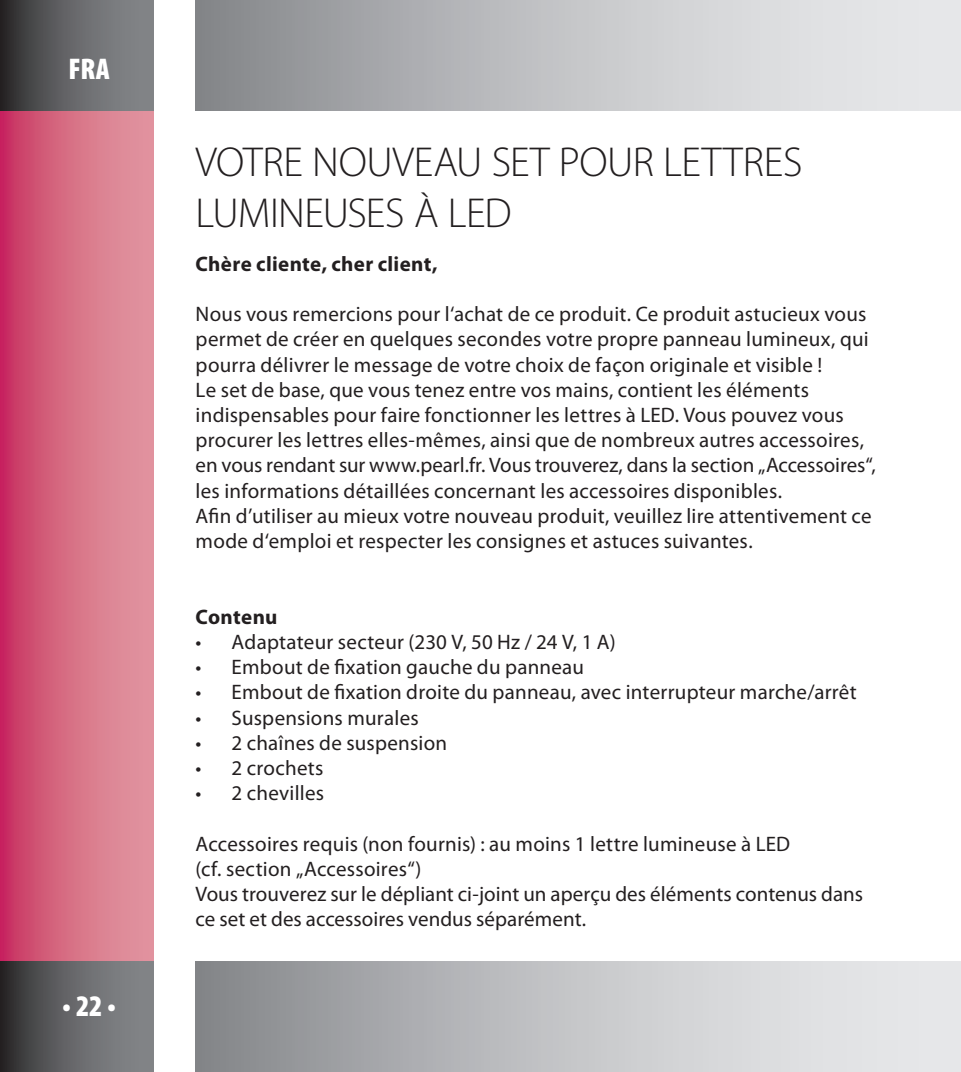
<style>
.page{position:relative;width:961px;height:1072px;background:#fff}
.page>*{position:absolute;margin:0;border:0;box-sizing:border-box;transform-origin:0 0}
.Überschrift_Ebene_1{font:300 42px/50.4px "Myriad Pro";letter-spacing:-.01em;color:#231f20}
.t1{font:900 condensed 30px "Myriad Pro";color:#fff}
.Fließtext_Ebene_1{font:21px/25.2px "Myriad Pro";letter-spacing:.01em;color:#231f20}
.Aufzählung_Ebene_1{font:21px "Myriad Pro";letter-spacing:.01em;color:#231f20}
.Überschrift_Ebene_1-2{font:700 21px "Myriad Pro";letter-spacing:.015em;color:#231f20}
</style>
<div class="page">
<div style="left:196px;top:0;width:765px;height:111px;background:linear-gradient(to right,#8c8e92,#f4f5f6)"></div>
<svg style="left:0;top:111px;width:153px;height:850px"></svg>
<div style="left:196px;top:961px;width:765px;height:110px;background:linear-gradient(to right,#8c8e92,#f4f5f6)"></div>
<svg style="left:0;top:0;width:153px;height:111px"></svg>
<svg style="left:0;top:961px;width:153px;height:110px"></svg>
<hr style="left:960px;top:0;width:1px;height:111px;background:#e6e7e9">
<hr style="left:960px;top:961px;width:1px;height:110px;background:#e6e7e9">
<h2 class="t1" style="left:69px;top:53px;width:43px">FRA</h2>
<h2 class="t1" style="left:62px;top:989px;width:56px">• 22 •</h2>
<p class="Überschrift_Ebene_1" style="left:196px;top:138px;width:609px">VOTRE NOUVEAU SET POUR LETTRES<br>LUMINEUSES À LED</p>
<p class="Überschrift_Ebene_1-2" style="left:196px;top:250px;width:243px">Chère cliente, cher client,</p>
<p class="Fließtext_Ebene_1" style="left:196px;top:301px;width:675px;text-align:justify">Nous vous remercions pour l‘achat de ce produit. Ce produit astucieux vous permet de créer en quelques secondes votre propre panneau lumineux, qui pourra délivrer le message de votre choix de façon originale et visible !</p>
<p class="Fließtext_Ebene_1" style="left:196px;top:377px;width:682px">Le set de base, que vous tenez entre vos mains, contient les éléments indispensables pour faire fonctionner les lettres à LED. Vous pouvez vous procurer les lettres elles-mêmes, ainsi que de nombreux autres accessoires, en vous rendant sur www.pearl.fr. Vous trouverez, dans la section „Accessoires“, les informations détaillées concernant les accessoires disponibles.</p>
<p class="Fließtext_Ebene_1" style="left:196px;top:503px;width:677px">Afin d’utiliser au mieux votre nouveau produit, veuillez lire attentivement ce mode d‘emploi et respecter les consignes et astuces suivantes.</p>
<p class="Überschrift_Ebene_1-2" style="left:196px;top:603px;width:83px">Contenu</p>
<p class="Aufzählung_Ebene_1" style="left:196px;top:629px;width:422px">• Adaptateur secteur (230 V, 50 Hz / 24 V, 1 A)</p>
<p class="Aufzählung_Ebene_1" style="left:196px;top:654px;width:390px">• Embout de fixation gauche du panneau</p>
<p class="Aufzählung_Ebene_1" style="left:196px;top:679px;width:663px">• Embout de fixation droite du panneau, avec interrupteur marche/arrêt</p>
<p class="Aufzählung_Ebene_1" style="left:196px;top:704px;width:225px">• Suspensions murales</p>
<p class="Aufzählung_Ebene_1" style="left:196px;top:729px;width:253px">• 2 chaînes de suspension</p>
<p class="Aufzählung_Ebene_1" style="left:196px;top:755px;width:129px">• 2 crochets</p>
<p class="Aufzählung_Ebene_1" style="left:196px;top:780px;width:130px">• 2 chevilles</p>
<p class="Fließtext_Ebene_1" style="left:196px;top:830px;width:596px">Accessoires requis (non fournis) : au moins 1 lettre lumineuse à LED (cf. section „Accessoires“)</p>
<p class="Fließtext_Ebene_1" style="left:196px;top:881px;width:669px">Vous trouverez sur le dépliant ci-joint un aperçu des éléments contenus dans ce set et des accessoires vendus séparément.</p>
</div>
